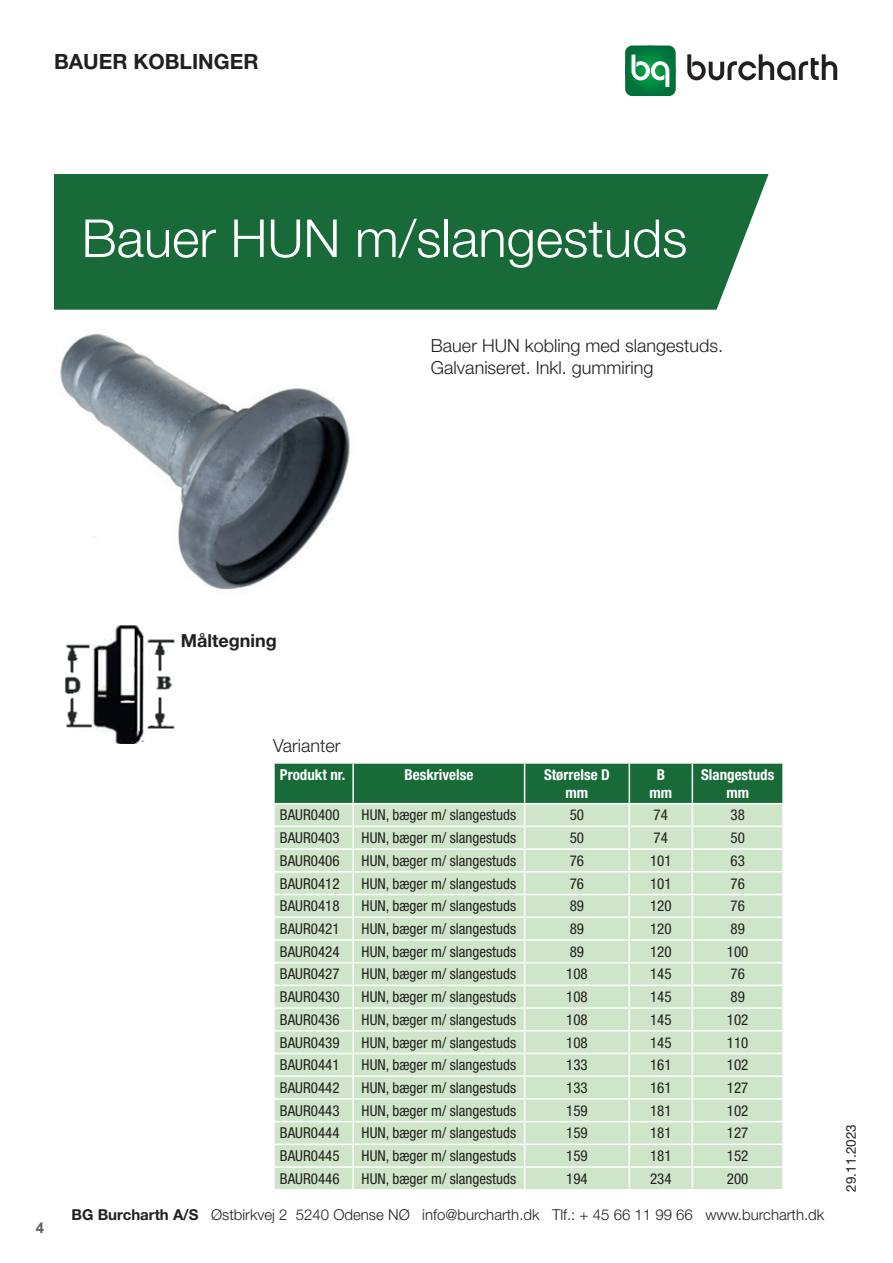
<style>
.page{position:relative;width:893px;height:1263px;background:#fff}
.page>*{position:absolute;margin:0;border:0;box-sizing:border-box;transform-origin:0 0}
.t1{font:300 52.5px "Helvetica Neue LT Std";color:#fff}
.t2{font:700 21px "Helvetica Neue LT Std";color:#231f20}
.t3{font:300 18px/21.6px "Helvetica Neue LT Std";color:#231f20}
.t4{font:700 18px "Helvetica Neue LT Std";color:#231f20}
.t5{font:condensed 15px "Helvetica Neue LT Std";color:#231f20}
.t6{font:300 15px "Helvetica Neue LT Std";color:#231f20}
.t7{font:700 condensed 15px/18px "Helvetica Neue LT Std";color:#fff;text-align:center}
.t8{font:700 15px "Arial";color:#5f5f62}
.t9{font:13.5px "Helvetica Neue LT Std";color:#231f20}
.s1{font-weight:700}
</style>
<div class="page">
<svg style="left:625px;top:45px;width:51px;height:51px;background:#349664"></svg>
<svg style="left:687px;top:54px;width:150px;height:26px"></svg>
<div style="left:54px;top:174px;width:715px;height:136px;background:#186b39"></div>
<img style="left:60px;top:333px;width:290px;height:257px">
<img style="left:65px;top:625px;width:110px;height:119px">
<svg style="left:274px;top:763px;width:509px;height:426px;background:#c1dbbf"></svg>
<hr style="left:782px;top:1168px;width:2px;height:21px;background:#fff">
<h2 class="t2" style="left:54px;top:49px;width:206px">BAUER KOBLINGER</h2>
<h1 class="t1" style="left:82px;top:206px;width:607px">Bauer HUN m/slangestuds</h1>
<p class="t3" style="left:431px;top:334px;width:294px">Bauer HUN kobling med slangestuds.<br>Galvaniseret. Inkl. gummiring</p>
<p class="t4" style="left:181px;top:629px;width:97px">Måltegning</p>
<p class="t8" style="left:36px;top:1217px;width:10px">4</p>
<p class="t3" style="left:273px;top:734px;width:69px">Varianter</p>
<p class="t7" style="left:280px;top:765px;width:67px">Produkt nr.</p>
<p class="t7" style="left:404px;top:765px;width:70px">Beskrivelse</p>
<p class="t7" style="left:544px;top:765px;width:67px">Størrelse D mm</p>
<p class="t7" style="left:649px;top:765px;width:24px">B mm</p>
<p class="t7" style="left:701px;top:765px;width:75px">Slangestuds mm</p>
<p class="t5" style="left:280px;top:806px;width:61px">BAUR0400</p>
<p class="t5" style="left:362px;top:806px;width:156px">HUN, bæger m/ slangestuds</p>
<p class="t5" style="left:570px;top:806px;width:16px">50</p>
<p class="t5" style="left:654px;top:806px;width:16px">74</p>
<p class="t5" style="left:730px;top:806px;width:16px">38</p>
<p class="t5" style="left:280px;top:829px;width:61px">BAUR0403</p>
<p class="t5" style="left:362px;top:829px;width:156px">HUN, bæger m/ slangestuds</p>
<p class="t5" style="left:570px;top:829px;width:16px">50</p>
<p class="t5" style="left:654px;top:829px;width:16px">74</p>
<p class="t5" style="left:730px;top:829px;width:16px">50</p>
<p class="t5" style="left:280px;top:852px;width:61px">BAUR0406</p>
<p class="t5" style="left:362px;top:852px;width:156px">HUN, bæger m/ slangestuds</p>
<p class="t5" style="left:570px;top:852px;width:16px">76</p>
<p class="t5" style="left:650px;top:852px;width:23px">101</p>
<p class="t5" style="left:730px;top:852px;width:16px">63</p>
<p class="t5" style="left:280px;top:874px;width:61px">BAUR0412</p>
<p class="t5" style="left:362px;top:874px;width:156px">HUN, bæger m/ slangestuds</p>
<p class="t5" style="left:570px;top:874px;width:16px">76</p>
<p class="t5" style="left:650px;top:874px;width:23px">101</p>
<p class="t5" style="left:730px;top:874px;width:16px">76</p>
<p class="t5" style="left:280px;top:897px;width:61px">BAUR0418</p>
<p class="t5" style="left:362px;top:897px;width:156px">HUN, bæger m/ slangestuds</p>
<p class="t5" style="left:570px;top:897px;width:16px">89</p>
<p class="t5" style="left:650px;top:897px;width:23px">120</p>
<p class="t5" style="left:730px;top:897px;width:16px">76</p>
<p class="t5" style="left:280px;top:920px;width:61px">BAUR0421</p>
<p class="t5" style="left:362px;top:920px;width:156px">HUN, bæger m/ slangestuds</p>
<p class="t5" style="left:570px;top:920px;width:16px">89</p>
<p class="t5" style="left:650px;top:920px;width:23px">120</p>
<p class="t5" style="left:730px;top:920px;width:16px">89</p>
<p class="t5" style="left:280px;top:943px;width:61px">BAUR0424</p>
<p class="t5" style="left:362px;top:943px;width:156px">HUN, bæger m/ slangestuds</p>
<p class="t5" style="left:570px;top:943px;width:16px">89</p>
<p class="t5" style="left:650px;top:943px;width:23px">120</p>
<p class="t5" style="left:727px;top:943px;width:23px">100</p>
<p class="t5" style="left:280px;top:965px;width:61px">BAUR0427</p>
<p class="t5" style="left:362px;top:965px;width:156px">HUN, bæger m/ slangestuds</p>
<p class="t5" style="left:566px;top:965px;width:23px">108</p>
<p class="t5" style="left:650px;top:965px;width:23px">145</p>
<p class="t5" style="left:730px;top:965px;width:16px">76</p>
<p class="t5" style="left:280px;top:988px;width:61px">BAUR0430</p>
<p class="t5" style="left:362px;top:988px;width:156px">HUN, bæger m/ slangestuds</p>
<p class="t5" style="left:566px;top:988px;width:23px">108</p>
<p class="t5" style="left:650px;top:988px;width:23px">145</p>
<p class="t5" style="left:730px;top:988px;width:16px">89</p>
<p class="t5" style="left:280px;top:1011px;width:61px">BAUR0436</p>
<p class="t5" style="left:362px;top:1011px;width:156px">HUN, bæger m/ slangestuds</p>
<p class="t5" style="left:566px;top:1011px;width:23px">108</p>
<p class="t5" style="left:650px;top:1011px;width:23px">145</p>
<p class="t5" style="left:727px;top:1011px;width:23px">102</p>
<p class="t5" style="left:280px;top:1033px;width:61px">BAUR0439</p>
<p class="t5" style="left:362px;top:1033px;width:156px">HUN, bæger m/ slangestuds</p>
<p class="t5" style="left:566px;top:1033px;width:23px">108</p>
<p class="t5" style="left:650px;top:1033px;width:23px">145</p>
<p class="t5" style="left:727px;top:1033px;width:23px">110</p>
<p class="t5" style="left:280px;top:1056px;width:61px">BAUR0441</p>
<p class="t5" style="left:362px;top:1056px;width:156px">HUN, bæger m/ slangestuds</p>
<p class="t5" style="left:566px;top:1056px;width:23px">133</p>
<p class="t5" style="left:650px;top:1056px;width:23px">161</p>
<p class="t5" style="left:727px;top:1056px;width:23px">102</p>
<p class="t5" style="left:280px;top:1079px;width:61px">BAUR0442</p>
<p class="t5" style="left:362px;top:1079px;width:156px">HUN, bæger m/ slangestuds</p>
<p class="t5" style="left:566px;top:1079px;width:23px">133</p>
<p class="t5" style="left:650px;top:1079px;width:23px">161</p>
<p class="t5" style="left:727px;top:1079px;width:23px">127</p>
<p class="t5" style="left:280px;top:1102px;width:61px">BAUR0443</p>
<p class="t5" style="left:362px;top:1102px;width:156px">HUN, bæger m/ slangestuds</p>
<p class="t5" style="left:566px;top:1102px;width:23px">159</p>
<p class="t5" style="left:650px;top:1102px;width:23px">181</p>
<p class="t5" style="left:727px;top:1102px;width:23px">102</p>
<p class="t5" style="left:280px;top:1124px;width:61px">BAUR0444</p>
<p class="t5" style="left:362px;top:1124px;width:156px">HUN, bæger m/ slangestuds</p>
<p class="t5" style="left:566px;top:1124px;width:23px">159</p>
<p class="t5" style="left:650px;top:1124px;width:23px">181</p>
<p class="t5" style="left:727px;top:1124px;width:23px">127</p>
<p class="t5" style="left:280px;top:1147px;width:61px">BAUR0445</p>
<p class="t5" style="left:362px;top:1147px;width:156px">HUN, bæger m/ slangestuds</p>
<p class="t5" style="left:566px;top:1147px;width:23px">159</p>
<p class="t5" style="left:650px;top:1147px;width:23px">181</p>
<p class="t5" style="left:727px;top:1147px;width:23px">152</p>
<p class="t5" style="left:280px;top:1170px;width:61px">BAUR0446</p>
<p class="t5" style="left:362px;top:1170px;width:156px">HUN, bæger m/ slangestuds</p>
<p class="t5" style="left:566px;top:1170px;width:23px">194</p>
<p class="t5" style="left:650px;top:1170px;width:23px">234</p>
<p class="t5" style="left:727px;top:1170px;width:23px">200</p>
<p class="t6" style="left:72px;top:1205px;width:754px"><span class="s1">BG Burcharth A/S</span> Østbirkvej 2 5240 Odense NØ info@burcharth.dk Tlf.: + 45 66 11 99 66 www.burcharth.dk</p>
<p class="t9" style="left:843px;top:1192px;width:69px;rotate:-90deg">29.11.2023</p>
</div>
